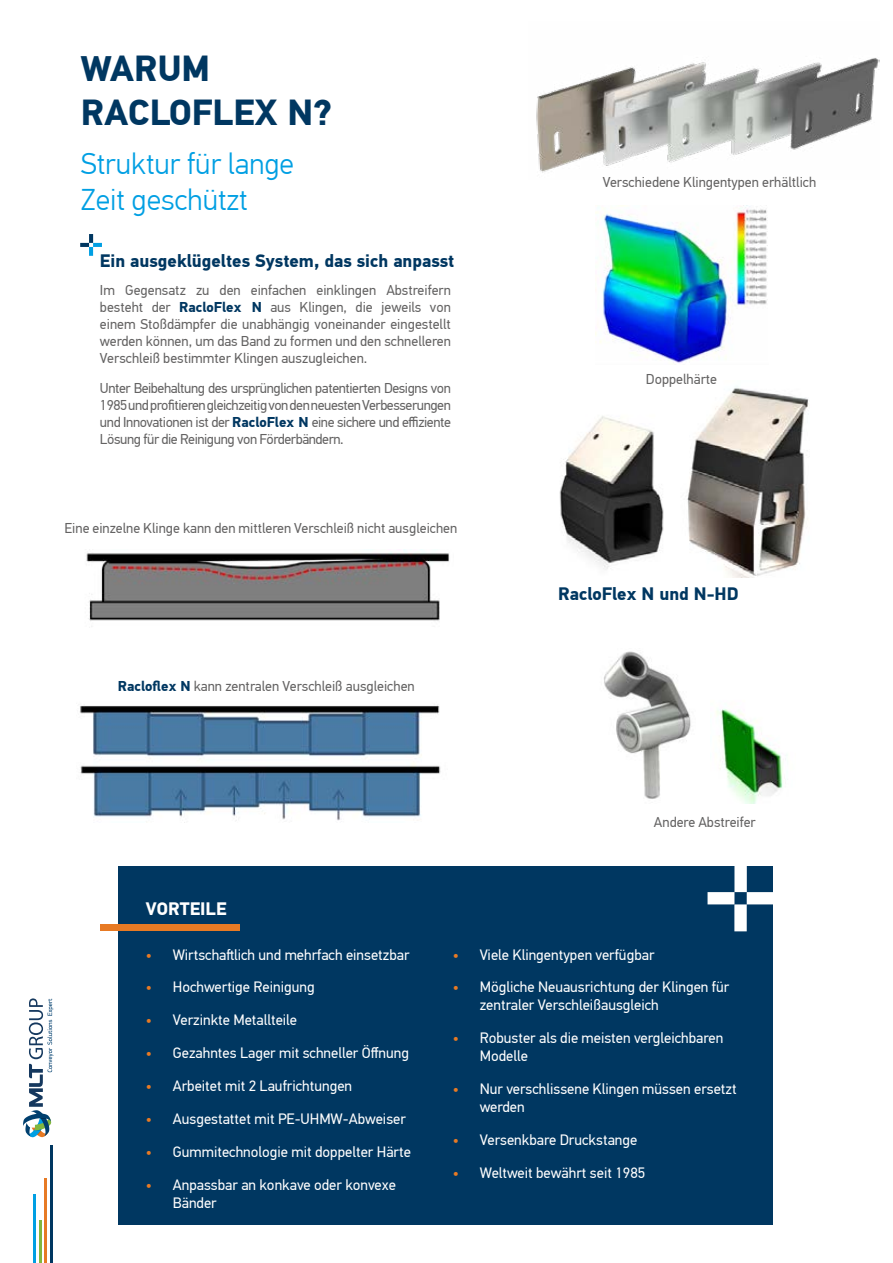
<style>
.page{position:relative;width:893px;height:1263px;background:#fff}
.page>*{position:absolute;margin:0;border:0;box-sizing:border-box;transform-origin:0 0}
.t1{font:700 36.15px/43.3px "PF Din Text Pro";color:#003761}
.t2{font:300 30px/36px "PF Din Text Pro";color:#009fe3}
.t3{font:700 18px "PF Din Text Pro";color:#003761}
.t4{font:700 18px "PF Din Text Pro";color:#fff}
.t5{font:15px/18px "PF Din Text Pro";color:#fff}
.t6{font:14.25px/17.1px "PF Din Text Pro";color:#646363;text-align:justify}
.s1{font-weight:700;color:#003761}
.s2{font-family:"PF Din Display Pro";color:#e77a24}
</style>
<div class="page">
<img style="left:604px;top:651px;width:87px;height:148px">
<img style="left:86px;top:550px;width:364px;height:77px">
<img style="left:559px;top:387px;width:250px;height:190px">
<div style="left:118px;top:866px;width:655px;height:359px;background:#003761"></div>
<div style="left:100px;top:925px;width:140px;height:6px;background:#e77a24"></div>
<hr style="left:34px;top:1194px;width:2px;height:69px;background:#009fe3">
<hr style="left:50px;top:1145px;width:2px;height:118px;background:#003761">
<hr style="left:44px;top:1178px;width:3px;height:85px;background:#e77a24">
<hr style="left:39px;top:1220px;width:3px;height:43px;background:#81b73e">
<svg style="left:23px;top:998px;width:30px;height:139px"></svg>
<img style="left:80px;top:705px;width:361px;height:116px">
<img style="left:595px;top:206px;width:173px;height:157px">
<img style="left:536px;top:58px;width:344px;height:115px">
<img style="left:716px;top:709px;width:67px;height:94px">
<svg style="left:707px;top:866px;width:66px;height:65px"></svg>
<svg style="left:80px;top:234px;width:22px;height:22px"></svg>
<h1 class="t1" style="left:81px;top:48px;width:253px">WARUM<br>RACLOFLEX N?</h1>
<h2 class="t2" style="left:81px;top:146px;width:215px">Struktur für lange<br>Zeit geschützt</h2>
<p class="t3" style="left:100px;top:249px;width:356px">Ein ausgeklügeltes System, das sich anpasst</p>
<p class="t6" style="left:100px;top:281px;width:352px">Im Gegensatz zu den einfachen einklingen Abstreifern besteht der <span class="s1">RacloFlex N</span> aus Klingen, die jeweils von einem Stoßdämpfer die unabhängig voneinander eingestellt werden können, um das Band zu formen und den schnelleren Verschleiß bestimmter Klingen auszugleichen.</p>
<p class="t6" style="left:100px;top:380px;width:352px">Unter Beibehaltung des ursprünglichen patentierten Designs von 1985 und profitieren gleichzeitig von den neuesten Verbesserungen und Innovationen ist der <span class="s1">RacloFlex N</span> eine sichere und effiziente Lösung für die Reinigung von Förderbändern.</p>
<p class="t6" style="left:65px;top:519px;width:394px">Eine einzelne Klinge kann den mittleren Verschleiß nicht ausgleichen</p>
<p class="t6" style="left:118px;top:677px;width:298px"><span class="s1">Racloflex N</span> kann zentralen Verschleiß ausgleichen</p>
<p class="t6" style="left:603px;top:174px;width:215px">Verschiedene Klingentypen erhältlich</p>
<p class="t6" style="left:646px;top:370px;width:73px">Doppelhärte</p>
<p class="t3" style="left:558px;top:583px;width:182px">RacloFlex N und N-HD</p>
<p class="t6" style="left:654px;top:813px;width:103px">Andere Abstreifer</p>
<p class="t4" style="left:146px;top:897px;width:82px">VORTEILE</p>
<p class="t5" style="left:146px;top:945px;width:265px"><span class="s2">•</span> Wirtschaftlich und mehrfach einsetzbar</p>
<p class="t5" style="left:146px;top:978px;width:170px"><span class="s2">•</span> Hochwertige Reinigung</p>
<p class="t5" style="left:146px;top:1011px;width:153px"><span class="s2">•</span> Verzinkte Metallteile</p>
<p class="t5" style="left:146px;top:1044px;width:265px"><span class="s2">•</span> Gezahntes Lager mit schneller Öffnung</p>
<p class="t5" style="left:146px;top:1077px;width:208px"><span class="s2">•</span> Arbeitet mit 2 Laufrichtungen</p>
<p class="t5" style="left:146px;top:1110px;width:262px"><span class="s2">•</span> Ausgestattet mit PE-UHMW-Abweiser</p>
<p class="t5" style="left:146px;top:1143px;width:267px"><span class="s2">•</span> Gummitechnologie mit doppelter Härte</p>
<p class="t5" style="left:173px;top:1176px;width:225px;text-indent:-27px"><span class="s2">•</span> Anpassbar an konkave oder konvexe<br>Bänder</p>
<p class="t5" style="left:453px;top:945px;width:203px"><span class="s2">•</span> Viele Klingentypen verfügbar</p>
<p class="t5" style="left:480px;top:978px;width:251px;text-indent:-27px"><span class="s2">•</span> Mögliche Neuausrichtung der Klingen für zentraler Verschleißausgleich</p>
<p class="t5" style="left:480px;top:1029px;width:245px;text-indent:-27px"><span class="s2">•</span> Robuster als die meisten vergleichbaren<br>Modelle</p>
<p class="t5" style="left:480px;top:1080px;width:258px;text-indent:-27px"><span class="s2">•</span> Nur verschlissene Klingen müssen ersetzt werden</p>
<p class="t5" style="left:453px;top:1131px;width:186px"><span class="s2">•</span> Versenkbare Druckstange</p>
<p class="t5" style="left:453px;top:1164px;width:194px"><span class="s2">•</span> Weltweit bewährt seit 1985</p>
</div>
